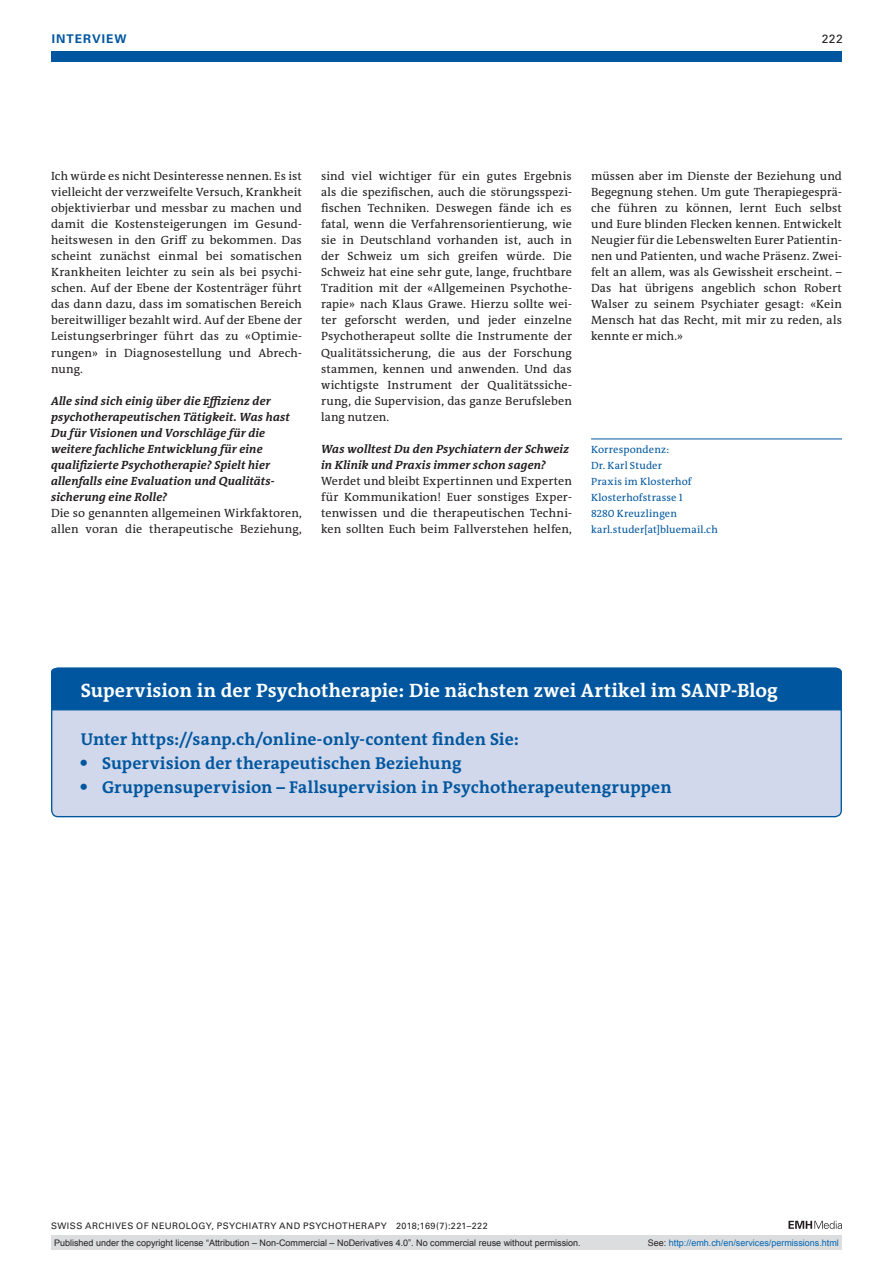
<style>
.page{position:relative;width:893px;height:1263px;background:#fff}
.page>*{position:absolute;margin:0;border:0;box-sizing:border-box;transform-origin:0 0}
.t1{font:700 19.5px "The Antiqua B W7";letter-spacing:.01em;color:#fff}
.t2{font:700 17.25px "The Antiqua B W7";letter-spacing:.01em;color:#01579f}
.t3{font:12px/16px "The Antiqua B W5 Plain";letter-spacing:.01em;color:#231f20;text-align:justify}
.t4{font:italic 700 12px/16px "The Antiqua B W7";letter-spacing:.01em;color:#231f20}
.t5{font:700 12px "Univers LT Std";letter-spacing:.085em;color:#01579f}
.t6{font:12px "Univers LT Std";color:#231f20}
.t7{font:10.5px/16px "The Antiqua B W5 Plain";letter-spacing:.015em;color:#01579f}
.t8{font:9px "Arial";color:#231f20}
.t9{font:9px "Univers LT Std";letter-spacing:.05em;color:#231f20}
.t10{font:9px "Arial";color:#0166b3}
.s1{font-family:"Univers LT Std"}
.s2{color:#231f20}
</style>
<div class="page">
<svg style="left:788px;top:1221px;width:54px;height:8px"></svg>
<div style="left:51px;top:51px;width:791px;height:11px;background:#01579f"></div>
<hr style="left:591px;top:439px;width:251px;height:1px;background:#01579f">
<div style="left:52px;top:668px;width:789px;height:149px;background:#d1d8eb;border-radius:6px"></div>
<div style="left:51px;top:667px;width:791px;height:44px;background:#01579f"></div>
<div style="left:51px;top:1235px;width:791px;height:15px;background:#dcdddf"></div>
<p class="t5" style="left:52px;top:31px;width:76px">INTERVIEW</p>
<p class="t6" style="left:822px;top:31px;width:23px">222</p>
<p class="t3" style="left:51px;top:168px;width:252px">Ich würde es nicht Desinteresse nennen. Es ist vielleicht der verzweifelte Versuch, Krankheit objektivierbar und messbar zu machen und damit die Kostensteigerungen im Gesund&shy;heitswesen in den Griff zu bekommen. Das scheint zunächst einmal bei somatischen Krankheiten leichter zu sein als bei psychi&shy;schen. Auf der Ebene der Kostenträger führt das dann dazu, dass im somatischen Bereich bereitwilliger bezahlt wird. Auf der Ebene der Leistungserbringer führt das zu «Optimie&shy;rungen» in Diagnosestellung und Abrech&shy;nung.</p>
<p class="t4" style="left:51px;top:393px;width:240px">Alle sind sich einig über die Effizienz der psychotherapeutischen Tätigkeit. Was hast Du für Visionen und Vorschläge für die weitere fachliche Entwicklung für eine qualifizierte Psychotherapie? Spielt hier allenfalls eine Evaluation und Qualitäts&shy;sicherung eine Rolle?</p>
<p class="t3" style="left:51px;top:505px;width:252px">Die so genannten allgemeinen Wirkfaktoren, allen voran die therapeutische Beziehung,</p>
<p class="t3" style="left:321px;top:168px;width:252px">sind viel wichtiger für ein gutes Ergebnis als die spezifischen, auch die störungsspezi&shy;fischen Techniken. Deswegen fände ich es fatal, wenn die Verfahrensorientierung, wie sie in Deutschland vorhanden ist, auch in der Schweiz um sich greifen würde. Die Schweiz hat eine sehr gute, lange, fruchtbare Tradition mit der «Allgemeinen Psychothe&shy;rapie» nach Klaus Grawe. Hierzu sollte wei&shy;ter geforscht werden, und jeder einzelne Psychotherapeut sollte die Instrumente der Qualitätssicherung, die aus der Forschung stammen, kennen und anwenden. Und das wichtigste Instrument der Qualitätssiche&shy;rung, die Supervision, das ganze Berufsleben lang nutzen.</p>
<p class="t4" style="left:321px;top:441px;width:249px">Was wolltest Du den Psychiatern der Schweiz in Klinik und Praxis immer schon sagen?</p>
<p class="t3" style="left:321px;top:473px;width:252px">Werdet und bleibt Expertinnen und Experten für Kommunikation! Euer sonstiges Exper&shy;tenwissen und die therapeutischen Techni&shy;ken sollten Euch beim Fallverstehen helfen,</p>
<p class="t3" style="left:591px;top:168px;width:252px">müssen aber im Dienste der Beziehung und Begegnung stehen. Um gute Therapiegesprä&shy;che führen zu können, lernt Euch selbst und Eure blinden Flecken kennen. Entwickelt Neugier für die Lebenswelten Eurer Patientin&shy;nen und Patienten, und wache Präsenz. Zwei&shy;felt an allem, was als Gewissheit erscheint. – Das hat übrigens angeblich schon Robert Walser zu seinem Psychiater gesagt: «Kein Mensch hat das Recht, mit mir zu reden, als kennte er mich.»</p>
<p class="t7" style="left:591px;top:442px;width:128px">Korrespondenz:<br>Dr. Karl Studer<br>Praxis im Klosterhof<br>Klosterhofstrasse 1<br>8280 Kreuzlingen karl.studer[at]bluemail.ch</p>
<h1 class="t1" style="left:81px;top:677px;width:699px">Supervision in der Psychotherapie: Die nächsten zwei Artikel im SANP-Blog</h1>
<h2 class="t2" style="left:81px;top:728px;width:440px">Unter https://sanp.ch/online-only-content finden Sie:</h2>
<h2 class="t2" style="left:81px;top:752px;width:382px"><span class="s1">•</span> Supervision der therapeutischen Beziehung</h2>
<h2 class="t2" style="left:81px;top:776px;width:592px"><span class="s1">•</span> Gruppensupervision – Fallsupervision in Psychotherapeutengruppen</h2>
<p class="t9" style="left:51px;top:1220px;width:438px">SWISS ARCHIVES OF NEUROLOGY, PSYCHIATRY AND PSYCHOTHERAPY 2018;169(7):221–222</p>
<p class="t8" style="left:54px;top:1237px;width:528px">Published under the copyright license “Attribution – Non-Commercial – NoDerivatives 4.0”. No commercial reuse without permission.</p>
<p class="t10" style="left:648px;top:1237px;width:193px"><span class="s2">See:</span> http://emh.ch/en/services/permissions.html</p>
</div>
